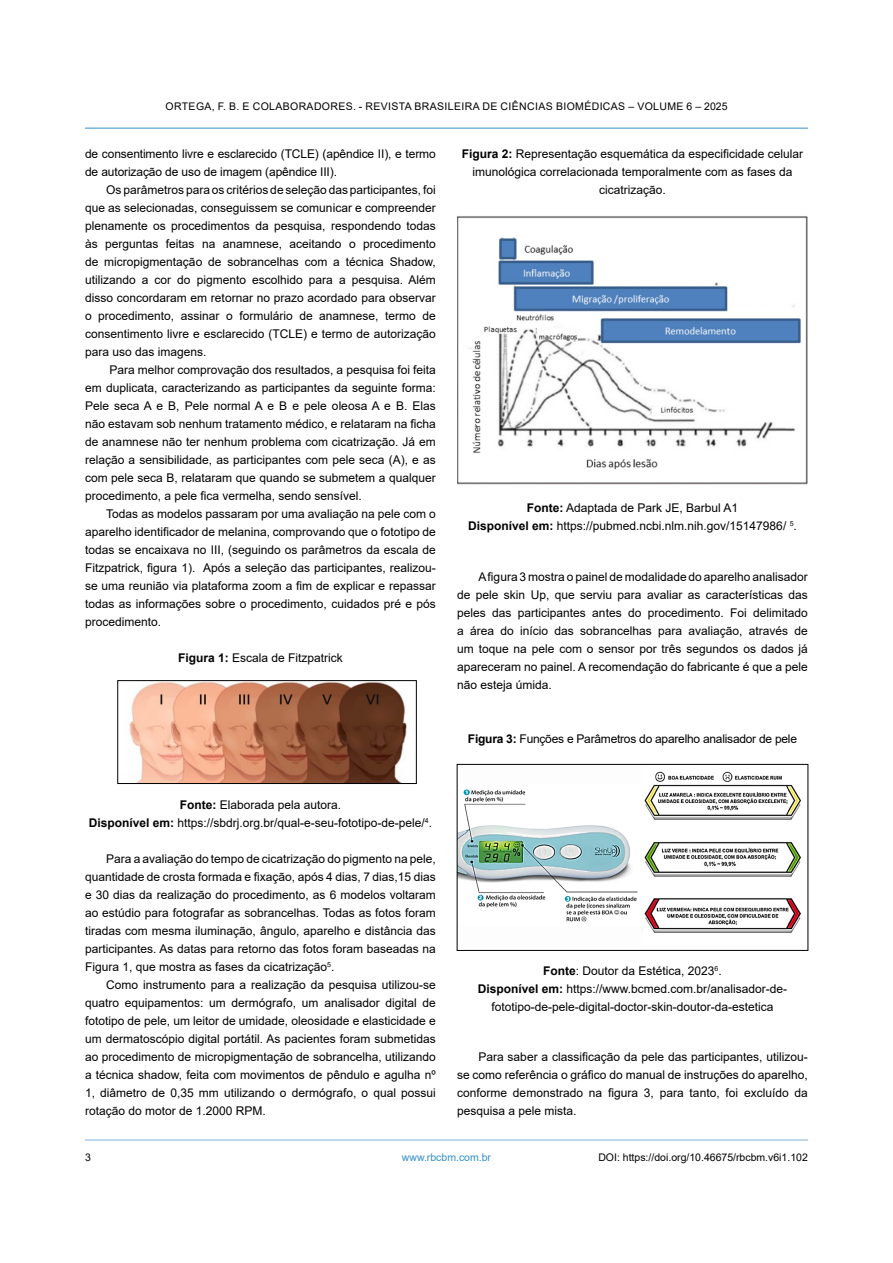
<style>
.page{position:relative;width:893px;height:1263px;background:#fff}
.page>*{position:absolute;margin:0;border:0;box-sizing:border-box;transform-origin:0 0}
.t1{font:12px/18px "Arial";color:#000;text-align:justify}
.t2{font:12px "Arial";letter-spacing:-.02em;color:#000}
.t3{font:10.5px "Arial";letter-spacing:.035em;color:#000}
.t4{font:10.5px "Arial";color:#000}
.t5{font:10.5px "Arial";color:#3490cb}
.s1{font-weight:700}
</style>
<div class="page">
<hr style="left:85px;top:128px;width:723px;height:1px;background:#3490cb">
<hr style="left:85px;top:1140px;width:723px;height:1px;background:#80b0dc">
<img style="left:129px;top:682px;width:278px;height:100px">
<div style="left:117px;top:680px;width:300px;height:104px;border:1px solid #000"></div>
<img style="left:457px;top:216px;width:351px;height:269px">
<img style="left:459px;top:771px;width:342px;height:162px">
<div style="left:457px;top:764px;width:351px;height:187px;border:1px solid #000"></div>
<p class="t3" style="left:166px;top:99px;width:563px">ORTEGA, F. B. E COLABORADORES. - REVISTA BRASILEIRA DE CIÊNCIAS BIOMÉDICAS – VOLUME 6 – 2025</p>
<p class="t1" style="left:85px;top:144px;width:352px">de consentimento livre e esclarecido (TCLE) (apêndice II), e termo de autorização de uso de imagem (apêndice III).</p>
<p class="t1" style="left:85px;top:180px;width:352px;text-indent:21px">Os parâmetros para os critérios de seleção das participantes, foi que as selecionadas, conseguissem se comunicar e compreender plenamente os procedimentos da pesquisa, respondendo todas às perguntas feitas na anamnese, aceitando o procedimento de micropigmentação de sobrancelhas com a técnica Shadow, utilizando a cor do pigmento escolhido para a pesquisa. Além disso concordaram em retornar no prazo acordado para observar o procedimento, assinar o formulário de anamnese, termo de consentimento livre e esclarecido (TCLE) e termo de autorização para uso das imagens.</p>
<p class="t1" style="left:85px;top:360px;width:352px;text-indent:24px">Para melhor comprovação dos resultados, a pesquisa foi feita em duplicata, caracterizando as participantes da seguinte forma:<br>Pele seca A e B, Pele normal A e B e pele oleosa A e B. Elas não estavam sob nenhum tratamento médico, e relataram na ficha de anamnese não ter nenhum problema com cicatrização. Já em relação a sensibilidade, as participantes com pele seca (A), e as com pele seca B, relataram que quando se submetem a qualquer procedimento, a pele fica vermelha, sendo sensível.</p>
<p class="t1" style="left:85px;top:504px;width:352px;text-indent:21px">Todas as modelos passaram por uma avaliação na pele com o aparelho identificador de melanina, comprovando que o fototipo de todas se encaixava no III, (seguindo os parâmetros da escala de Fitzpatrick, figura 1). Após a seleção das participantes, realizou&shy;se uma reunião via plataforma zoom a fim de explicar e repassar todas as informações sobre o procedimento, cuidados pré e pós procedimento.</p>
<p class="t1" style="left:178px;top:648px;width:166px"><span class="s1">Figura 1:</span> Escala de Fitzpatrick</p>
<p class="t1" style="left:462px;top:144px;width:343px;text-align:center"><span class="s1">Figura 2:</span> Representação esquemática da especificidade celular imunológica correlacionada temporalmente com as fases da cicatrização.</p>
<p class="t1" style="left:468px;top:498px;width:330px;text-align:center"><span class="s1">Fonte:</span> Adaptada de Park JE, Barbul A1<br><span class="s1">Disponível em:</span> https://pubmed.ncbi.nlm.nih.gov/15147986/ <sup>5</sup>.</p>
<p class="t1" style="left:457px;top:567px;width:352px;text-indent:21px">A figura 3 mostra o painel de modalidade do aparelho analisador de pele skin Up, que serviu para avaliar as características das peles das participantes antes do procedimento. Foi delimitado a área do início das sobrancelhas para avaliação, através de um toque na pele com o sensor por três segundos os dados já apareceram no painel. A recomendação do fabricante é que a pele não esteja úmida.</p>
<p class="t2" style="left:468px;top:730px;width:331px"><span class="s1">Figura 3:</span> Funções e Parâmetros do aparelho analisador de pele</p>
<p class="t1" style="left:89px;top:796px;width:345px;text-align:center"><span class="s1">Fonte:</span> Elaborada pela autora.<br><span class="s1">Disponível em:</span> https://sbdrj.org.br/qual-e-seu-fototipo-de-pele/<sup>4</sup>.</p>
<p class="t1" style="left:85px;top:850px;width:352px;text-indent:21px">Para a avaliação do tempo de cicatrização do pigmento na pele, quantidade de crosta formada e fixação, após 4 dias, 7 dias,15 dias e 30 dias da realização do procedimento, as 6 modelos voltaram ao estúdio para fotografar as sobrancelhas. Todas as fotos foram tiradas com mesma iluminação, ângulo, aparelho e distância das participantes. As datas para retorno das fotos foram baseadas na Figura 1, que mostra as fases da cicatrização<sup>5</sup>.</p>
<p class="t1" style="left:85px;top:976px;width:352px;text-indent:21px">Como instrumento para a realização da pesquisa utilizou-se quatro equipamentos: um dermógrafo, um analisador digital de fototipo de pele, um leitor de umidade, oleosidade e elasticidade e um dermatoscópio digital portátil. As pacientes foram submetidas ao procedimento de micropigmentação de sobrancelha, utilizando a técnica shadow, feita com movimentos de pêndulo e agulha nº 1, diâmetro de 0,35 mm utilizando o dermógrafo, o qual possui rotação do motor de 1.2000 RPM.</p>
<p class="t1" style="left:478px;top:962px;width:311px;text-align:center"><span class="s1">Fonte</span>: Doutor da Estética, 2023<sup>6</sup>.<br><span class="s1">Disponível em:</span> https://www.bcmed.com.br/analisador-de&shy;fototipo-de-pele-digital-doctor-skin-doutor-da-estetica</p>
<p class="t1" style="left:457px;top:1047px;width:352px;text-indent:21px">Para saber a classificação da pele das participantes, utilizou&shy;se como referência o gráfico do manual de instruções do aparelho, conforme demonstrado na figura 3, para tanto, foi excluído da pesquisa a pele mista.</p>
<p class="t3" style="left:85px;top:1149px;width:7px">3</p>
<p class="t5" style="left:402px;top:1150px;width:91px">www.rbcbm.com.br</p>
<p class="t4" style="left:598px;top:1150px;width:211px">DOI: https://doi.org/10.46675/rbcbm.v6i1.102</p>
</div>
